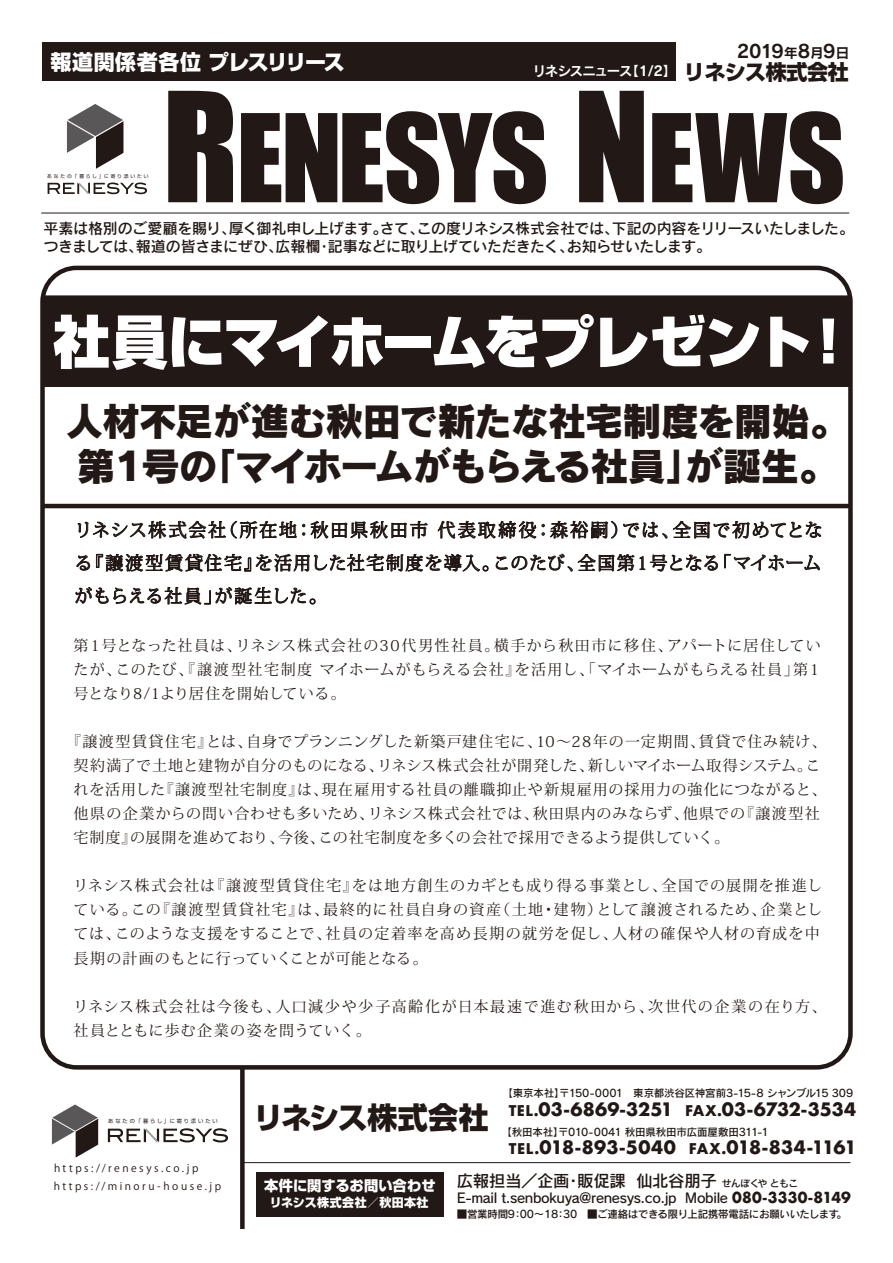
<style>
.page{position:relative;width:893px;height:1263px;background:#fff}
.page>*{position:absolute;margin:0;border:0;box-sizing:border-box;transform-origin:0 0}
.t1{font:112.8px "Impact";letter-spacing:-.015em;color:#221815}
.t2{font:900 57px "Shin Go Pro";letter-spacing:-.045em;color:#fff}
.t3{font:39px/45px "Rodin Pro EB";letter-spacing:-.055em;color:#221815}
.t4{font:800 30px "Shin Go Pro";letter-spacing:-.015em;color:#221815}
.t5{font:800 21px "Shin Go Pro";letter-spacing:-.01em;color:#fff}
.t6{font:800 21px "Shin Go Pro";letter-spacing:-.015em;color:#221815}
.t7{font:18px/33px "Koz Min Pro";letter-spacing:.03em;color:#221815;text-align:justify}
.t8{font:700 18px "Futura";color:#221815}
.t9{font:18px "Rodin Pro B";color:#221815}
.t10{font:16.5px "Rodin Pro DB";letter-spacing:-.025em;color:#221815}
.t11{font:15px/24px "Koz Min Pro";letter-spacing:.06em;color:#221815}
.t12{font:15px/18px "Rodin Pro DB";letter-spacing:-.035em;color:#221815}
.t13{font:15px/24px "Koz Min Pro";letter-spacing:.095em;color:#221815}
.t14{font:800 14.25px "Shin Go Pro";letter-spacing:.005em;color:#fff}
.t15{font:13.5px "Rodin Pro DB";letter-spacing:-.025em;color:#221815}
.t16{font:13.5px "Rodin Pro B";letter-spacing:-.09em;color:#fff}
.t17{font:800 12px "Shin Go Pro";letter-spacing:.03em;color:#fff}
.t18{font:10.5px "Rodin Pro DB";letter-spacing:-.025em;color:#221815}
.t19{font:10.5px "Koz Go Pro";letter-spacing:.24em;color:#221815}
.t20{font:5.25px "Shin Go Pro";letter-spacing:.365em;color:#221815}
.t21{font:4.8px "Shin Go Pro";letter-spacing:.39em;color:#221815}
.s1{font-size:13.5px}
.s2{font-size:141px}
.s3{font-size:14.4px}
.s4{font-size:9.9px}
.s5{font-family:"Futura";font-weight:700;font-size:14.85px}
</style>
<div class="page">
<div style="left:43px;top:298px;width:807px;height:89px;background:#221815"></div>
<div style="left:43px;top:43px;width:633px;height:38px;background:#221815"></div>
<svg style="left:78px;top:520px;width:227px;height:18px"></svg>
<svg style="left:311px;top:520px;width:117px;height:18px"></svg>
<svg style="left:438px;top:521px;width:98px;height:17px"></svg>
<svg style="left:542px;top:521px;width:75px;height:17px"></svg>
<svg style="left:623px;top:522px;width:44px;height:16px"></svg>
<svg style="left:673px;top:521px;width:148px;height:17px"></svg>
<svg style="left:77px;top:555px;width:13px;height:16px"></svg>
<svg style="left:96px;top:554px;width:392px;height:17px"></svg>
<svg style="left:496px;top:554px;width:138px;height:17px"></svg>
<svg style="left:640px;top:554px;width:78px;height:18px"></svg>
<svg style="left:724px;top:554px;width:96px;height:16px"></svg>
<svg style="left:76px;top:587px;width:239px;height:18px"></svg>
<div style="left:43px;top:295px;width:807px;height:5px;background:#221815"></div>
<hr style="left:43px;top:504px;width:807px;height:4px;background:#221815">
<svg style="left:52px;top:1104px;width:46px;height:53px"></svg>
<svg style="left:108px;top:1128px;width:120px;height:14px"></svg>
<hr style="left:242px;top:1162px;width:608px;height:1px;background:#221815">
<div style="left:256px;top:1172px;width:187px;height:45px;background:#221815"></div>
<hr style="left:41px;top:213px;width:808px;height:1px;background:#221815">
<svg style="left:67px;top:104px;width:56px;height:65px"></svg>
<svg style="left:48px;top:182px;width:99px;height:12px"></svg>
<div style="left:40px;top:266px;width:813px;height:803px;border:4px solid #221815;border-radius:34px"></div>
<div style="left:240px;top:1067px;width:5px;height:162px;background:#221815"></div>
<h3 class="t5" style="left:51px;top:45px;width:296px">報道関係者各位 プレスリリース</h3>
<p class="t16" style="left:533px;top:62px;width:145px">リネシスニュース【1/2】</p>
<p class="t9" style="left:737px;top:39px;width:114px">2019<span class="s1">年</span>8<span class="s1">月</span>9<span class="s1">日</span></p>
<h3 class="t6" style="left:684px;top:55px;width:167px">リネシス株式会社</h3>
<h1 class="t1" style="left:162px;top:70px;width:684px"><span class="s2">R</span>ENESYS <span class="s2">N</span>EWS</h1>
<p class="t12" style="left:44px;top:219px;width:812px">平素は格別のご愛顧を賜り、厚く御礼申し上げます。さて、この度リネシス株式会社では、下記の内容をリリースいたしました。つきましては、報道の皆さまにぜひ、広報欄・記事などに取り上げていただきたく、お知らせいたします。</p>
<p class="t21" style="left:47px;top:172px;width:103px">あなたの「暮らし」に寄り添いたい</p>
<h2 class="t2" style="left:53px;top:297px;width:805px">社員にマイホームをプレゼント！</h2>
<h3 class="t3" style="left:65px;top:397px;width:785px">人材不足が進む秋田で新たな社宅制度を開始。第１号の「マイホームがもらえる社員」が誕生。</h3>
<p class="t7" style="left:75px;top:513px;width:749px">リネシス株式会社（所在地：秋田県秋田市 代表取締役：森裕嗣）では、全国で初めてとなる『譲渡型賃貸住宅』を活用した社宅制度を導入。このたび、全国第１号となる「マイホームがもらえる社員」が誕生した。</p>
<p class="t11" style="left:74px;top:633px;width:750px;text-align:justify">第１号となった社員は、リネシス株式会社の30代男性社員。横手から秋田市に移住、アパートに居住していたが、このたび、『譲渡型社宅制度 マイホームがもらえる会社』を活用し、「マイホームがもらえる社員」第１号となり8/1より居住を開始している。</p>
<p class="t11" style="left:74px;top:729px;width:755px;text-indent:-8px">『譲渡型賃貸住宅』とは、自身でプランニングした新築戸建住宅に、10～28年の一定期間、賃貸で住み続け、契約満了で土地と建物が自分のものになる、リネシス株式会社が開発した、新しいマイホーム取得システム。これを活用した『譲渡型社宅制度』は、現在雇用する社員の離職抑止や新規雇用の採用力の強化につながると、他県の企業からの問い合わせも多いため、リネシス株式会社では、秋田県内のみならず、他県での『譲渡型社宅制度』の展開を進めており、今後、この社宅制度を多くの会社で採用できるよう提供していく。</p>
<p class="t11" style="left:74px;top:873px;width:750px">リネシス株式会社は『譲渡型賃貸住宅』をは地方創生のカギとも成り得る事業とし、全国での展開を推進している。この『譲渡型賃貸社宅』は、最終的に社員自身の資産（土地・建物）として譲渡されるため、企業としては、このような支援をすることで、社員の定着率を高め長期の就労を促し、人材の確保や人材の育成を中長期の計画のもとに行っていくことが可能となる。</p>
<p class="t13" style="left:74px;top:993px;width:755px">リネシス株式会社は今後も、人口減少や少子高齢化が日本最速で進む秋田から、次世代の企業の在り方、社員とともに歩む企業の姿を問うていく。</p>
<p class="t20" style="left:108px;top:1117px;width:111px">あなたの「暮らし」に寄り添いたい</p>
<p class="t19" style="left:54px;top:1162px;width:146px">https://renesys.co.jp</p>
<p class="t19" style="left:54px;top:1179px;width:169px">https://minoru-house.jp</p>
<h3 class="t4" style="left:254px;top:1094px;width:237px">リネシス株式会社</h3>
<p class="t18" style="left:502px;top:1086px;width:352px">【東京本社】〒150-0001　東京都渋谷区神宮前3-15-8 シャンブル15 309</p>
<p class="t8" style="left:509px;top:1096px;width:349px"><span class="s3">TEL.</span>03-6869-3251 <span class="s3">FAX.</span>03-6732-3534</p>
<p class="t18" style="left:502px;top:1125px;width:269px">【秋田本社】〒010-0041 秋田県秋田市広面屋敷田311-1</p>
<p class="t8" style="left:509px;top:1134px;width:349px"><span class="s3">TEL.</span>018-893-5040 <span class="s3">FAX.</span>018-834-1161</p>
<p class="t14" style="left:264px;top:1174px;width:173px">本件に関するお問い合わせ</p>
<p class="t17" style="left:270px;top:1193px;width:160px">リネシス株式会社／秋田本社</p>
<p class="t10" style="left:457px;top:1170px;width:343px">広報担当／企画・販促課 仙北谷朋子 <span class="s4">せんぼくや ともこ</span></p>
<p class="t15" style="left:457px;top:1189px;width:396px">E-mail t.senbokuya@renesys.co.jp Mobile <span class="s5">080-3330-8149</span></p>
<p class="t18" style="left:457px;top:1207px;width:392px">■営業時間9：00～18：30　■ご連絡はできる限り上記携帯電話にお願いいたします。</p>
</div>
